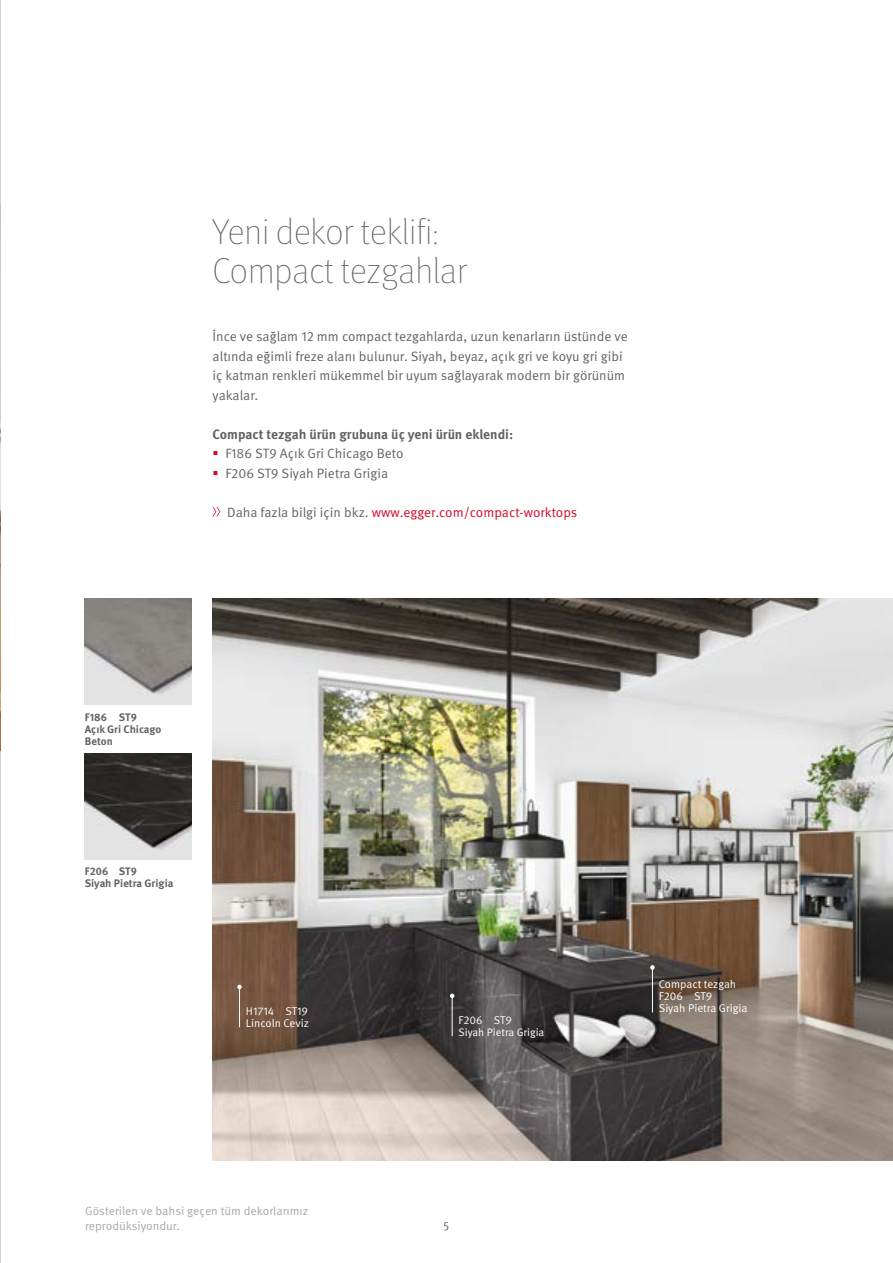
<style>
.page{position:relative;width:893px;height:1263px;background:#fff}
.page>*{position:absolute;margin:0;border:0;box-sizing:border-box;transform-origin:0 0}
.t1{font:100 36px/39px "Meta Pro";color:#636362}
.t2{font:13.5px/19.5px "Meta Pro Norm";color:#636362}
.t3{font:13.5px "Meta Pro";color:#d4082c}
.t4{font:13.5px/19.5px "Meta Pro";color:#636362}
.t5{font:700 13.5px "Meta Pro";color:#636362}
.t6{font:12px/15px "Meta Pro";color:#a7a7a8}
.t7{font:12px "Meta Pro";color:#636362}
.t8{font:11.25px/12px "Meta Pro";color:#fff}
.t9{font:700 10.8px/12px "Meta Pro";color:#636362}
.t10{font:10.8px "Meta Pro";color:#fff}
.s1{color:#636362}
</style>
<div class="page">
<hr style="left:0;top:0;width:1px;height:1263px;background:#a7a7a8">
<img style="left:0;top:205px;width:1px;height:546px">
<img style="left:213px;top:599px;width:680px;height:561px">
<hr style="left:239px;top:987px;width:1px;height:40px;background:#fff">
<svg style="left:237px;top:985px;width:5px;height:4px"></svg>
<hr style="left:452px;top:996px;width:1px;height:40px;background:#fff">
<svg style="left:450px;top:993px;width:4px;height:5px"></svg>
<hr style="left:652px;top:967px;width:1px;height:45px;background:#fff">
<svg style="left:650px;top:965px;width:5px;height:5px"></svg>
<svg style="left:213px;top:507px;width:7px;height:10px"></svg>
<img style="left:85px;top:599px;width:106px;height:106px">
<img style="left:85px;top:753px;width:106px;height:106px">
<h1 class="t1" style="left:213px;top:210px;width:256px">Yeni dekor teklifi:<br>Compact tezgahlar</h1>
<p class="t2" style="left:213px;top:326px;width:417px">İnce ve sağlam 12 mm compact tezgahlarda, uzun kenarların üstünde ve altında eğimli freze alanı bulunur. Siyah, beyaz, açık gri ve koyu gri gibi iç katman renkleri mükemmel bir uyum sağlayarak modern bir görünüm yakalar.</p>
<p class="t5" style="left:213px;top:423px;width:302px">Compact tezgah ürün grubuna üç yeni ürün eklendi:</p>
<p class="t4" style="left:225px;top:444px;width:180px">F186 ST9 Açık Gri Chicago Beto<br>F206 ST9 Siyah Pietra Grigia</p>
<p class="t3" style="left:227px;top:504px;width:352px"><span class="s1">Daha fazla bilgi için bkz.</span> www.egger.com/compact-worktops</p>
<p class="t9" style="left:85px;top:710px;width:78px">F186 ST9<br>Açık Gri Chicago<br>Beton</p>
<p class="t9" style="left:85px;top:865px;width:90px">F206 ST9<br>Siyah Pietra Grigia</p>
<p class="t8" style="left:246px;top:1005px;width:64px">H1714 ST19<br>Lincoln Ceviz</p>
<p class="t8" style="left:459px;top:1014px;width:55px">F206 ST9</p>
<p class="t10" style="left:459px;top:1026px;width:87px">Siyah Pietra Grigia</p>
<p class="t6" style="left:85px;top:1203px;width:225px">Gösterilen ve bahsi geçen tüm dekorlarımız reprodüksiyondur.</p>
<p class="t7" style="left:444px;top:1218px;width:7px">5</p>
<p class="t8" style="left:659px;top:979px;width:90px">Compact tezgah<br>F206 ST9<br>Siyah Pietra Grigia</p>
</div>
